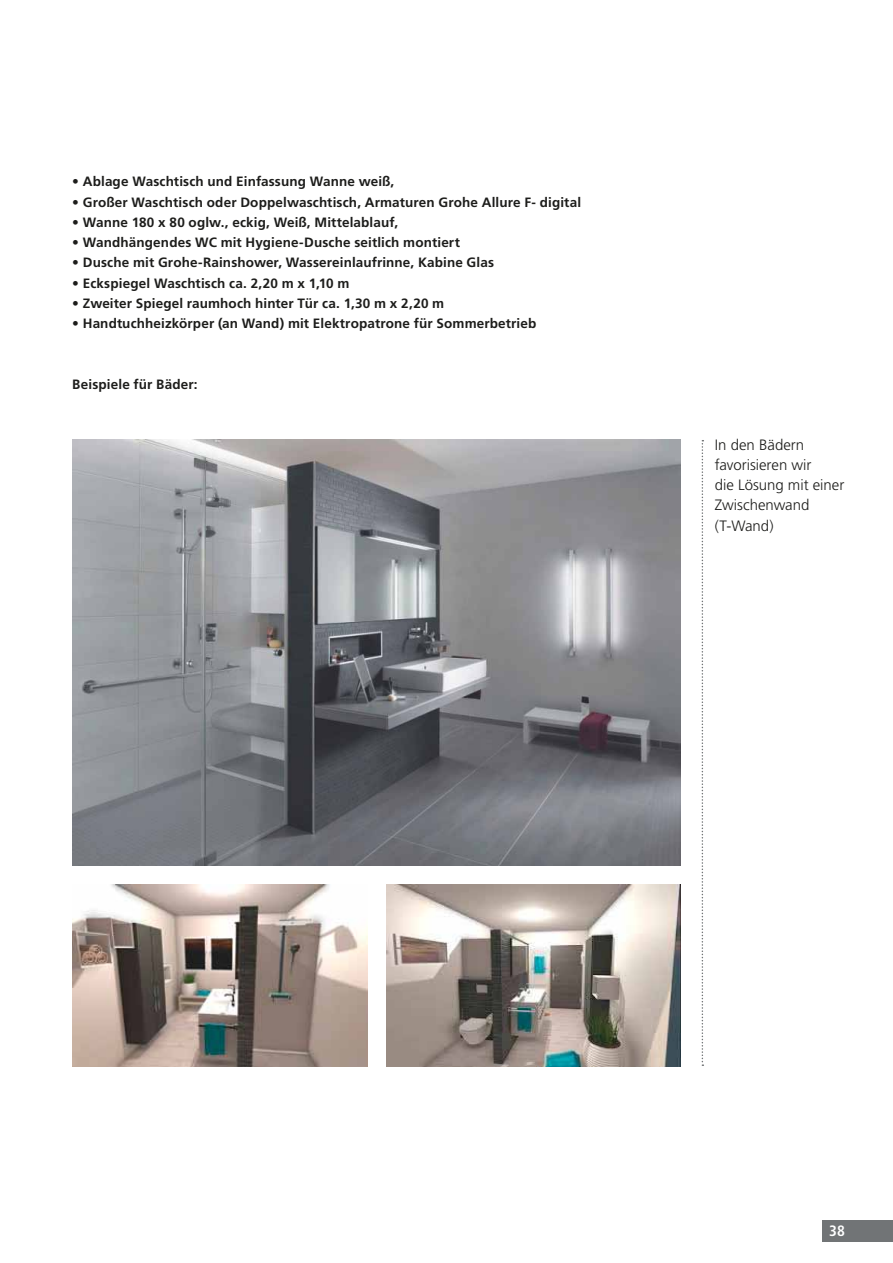
<style>
.page{position:relative;width:893px;height:1263px;background:#fff}
.page>*{position:absolute;margin:0;border:0;box-sizing:border-box;transform-origin:0 0}
.t1{font:300 15px/20.2px "Frutiger LT Std";color:#1d1d1b}
.t2{font:700 condensed 15px "Frutiger LT Std";color:#fff}
.t3{font:700 13.5px "Frutiger LT Std";letter-spacing:.01em;color:#1d1d1b}
</style>
<div class="page">
<div style="left:823px;top:1220px;width:70px;height:22px;background:#717476"></div>
<img style="left:72px;top:440px;width:608px;height:425px">
<img style="left:387px;top:885px;width:293px;height:182px">
<img style="left:72px;top:885px;width:295px;height:182px">
<svg style="left:702px;top:440px;width:1px;height:626px"></svg>
<p class="t3" style="left:72px;top:174px;width:324px">• Ablage Waschtisch und Einfassung Wanne weiß,</p>
<p class="t3" style="left:72px;top:194px;width:510px">• Großer Waschtisch oder Doppelwaschtisch, Armaturen Grohe Allure F- digital</p>
<p class="t3" style="left:72px;top:214px;width:327px">• Wanne 180 x 80 oglw., eckig, Weiß, Mittelablauf,</p>
<p class="t3" style="left:72px;top:234px;width:389px">• Wandhängendes WC mit Hygiene-Dusche seitlich montiert</p>
<p class="t3" style="left:72px;top:255px;width:423px">• Dusche mit Grohe-Rainshower, Wassereinlaufrinne, Kabine Glas</p>
<p class="t3" style="left:72px;top:275px;width:279px">• Eckspiegel Waschtisch ca. 2,20 m x 1,10 m</p>
<p class="t3" style="left:72px;top:295px;width:373px">• Zweiter Spiegel raumhoch hinter Tür ca. 1,30 m x 2,20 m</p>
<p class="t3" style="left:72px;top:315px;width:466px">• Handtuchheizkörper (an Wand) mit Elektropatrone für Sommerbetrieb</p>
<p class="t3" style="left:72px;top:376px;width:127px">Beispiele für Bäder:</p>
<p class="t1" style="left:715px;top:434px;width:131px">In den Bädern favorisieren wir<br>die Lösung mit einer<br>Zwischenwand (T-Wand)</p>
<p class="t2" style="left:829px;top:1222px;width:17px">38</p>
</div>
